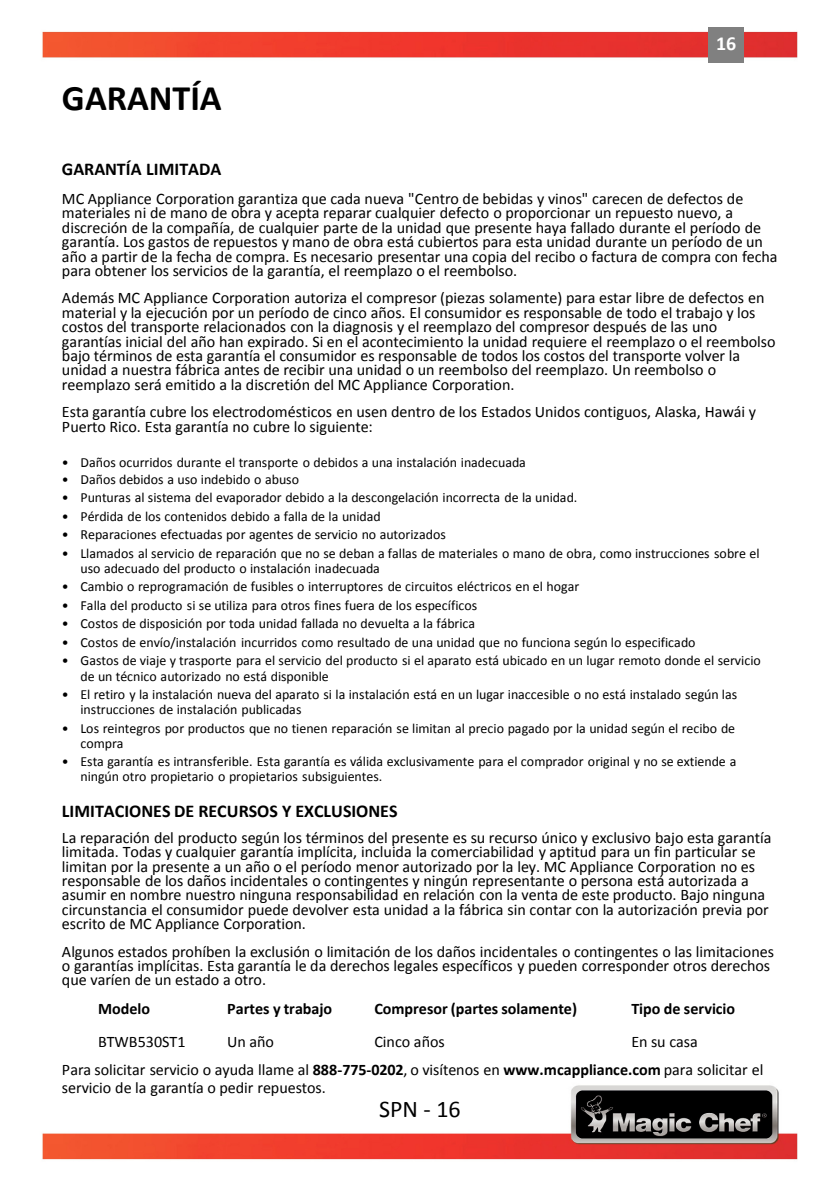
<style>
.page{position:relative;width:840px;height:1191px;background:#fff}
.page>*{position:absolute;margin:0;border:0;box-sizing:border-box;transform-origin:0 0}
.t1{font:700 36px "Calibri";color:#000}
.t2{font:24px "Calibri";color:#000}
.t3{font:700 20px "Calibri";color:#fff}
.t4{font:700 18px "Calibri";color:#000}
.t5{font:16px/14.4px "Calibri";letter-spacing:-.005em;color:#000}
.t6{font:700 16px "Calibri";color:#000}
.t7{font:14px/15.2px "Calibri";letter-spacing:-.005em;color:#000}
.s1{font-weight:700}
</style>
<div class="page">
<img style="left:42px;top:27px;width:756px;height:1133px">
<div style="left:708px;top:27px;width:35px;height:36px;background:#808080"></div>
<h1 class="t1" style="left:62px;top:76px;width:161px">GARANTÍA</h1>
<p class="t3" style="left:715px;top:31px;width:22px">16</p>
<p class="t4" style="left:62px;top:158px;width:161px">GARANTÍA LIMITADA</p>
<p class="t5" style="left:62px;top:191px;width:716px">MC Appliance Corporation garantiza que cada nueva "Centro de bebidas y vinos" carecen de defectos de materiales ni de mano de obra y acepta reparar cualquier defecto o proporcionar un repuesto nuevo, a discreción de la compañía, de cualquier parte de la unidad que presente haya fallado durante el período de garantía. Los gastos de repuestos y mano de obra está cubiertos para esta unidad durante un período de un año a partir de la fecha de compra. Es necesario presentar una copia del recibo o factura de compra con fecha para obtener los servicios de la garantía, el reemplazo o el reembolso.</p>
<p class="t5" style="left:62px;top:290px;width:714px">Además MC Appliance Corporation autoriza el compresor (piezas solamente) para estar libre de defectos en material y la ejecución por un período de cinco años. El consumidor es responsable de todo el trabajo y los costos del transporte relacionados con la diagnosis y el reemplazo del compresor después de las uno garantías inicial del año han expirado. Si en el acontecimiento la unidad requiere el reemplazo o el reembolso bajo términos de esta garantía el consumidor es responsable de todos los costos del transporte volver la unidad a nuestra fábrica antes de recibir una unidad o un reembolso del reemplazo. Un reembolso o reemplazo será emitido a la discretión del MC Appliance Corporation.</p>
<p class="t5" style="left:62px;top:404px;width:695px">Esta garantía cubre los electrodomésticos en usen dentro de los Estados Unidos contiguos, Alaska, Hawái y<br>Puerto Rico. Esta garantía no cubre lo siguiente:</p>
<p class="t7" style="left:62px;top:454px;width:465px">• Daños ocurridos durante el transporte o debidos a una instalación inadecuada</p>
<p class="t7" style="left:62px;top:471px;width:238px">• Daños debidos a uso indebido o abuso</p>
<p class="t7" style="left:62px;top:489px;width:516px">• Punturas al sistema del evaporador debido a la descongelación incorrecta de la unidad.</p>
<p class="t7" style="left:62px;top:508px;width:320px">• Pérdida de los contenidos debido a falla de la unidad</p>
<p class="t7" style="left:62px;top:526px;width:385px">• Reparaciones efectuadas por agentes de servicio no autorizados</p>
<p class="t7" style="left:80px;top:545px;width:680px;text-indent:-18px">• Llamados al servicio de reparación que no se deban a fallas de materiales o mano de obra, como instrucciones sobre el uso adecuado del producto o instalación inadecuada</p>
<p class="t7" style="left:62px;top:578px;width:518px">• Cambio o reprogramación de fusibles o interruptores de circuitos eléctricos en el hogar</p>
<p class="t7" style="left:62px;top:597px;width:416px">• Falla del producto si se utiliza para otros fines fuera de los específicos</p>
<p class="t7" style="left:62px;top:615px;width:414px">• Costos de disposición por toda unidad fallada no devuelta a la fábrica</p>
<p class="t7" style="left:62px;top:634px;width:634px">• Costos de envío/instalación incurridos como resultado de una unidad que no funciona según lo especificado</p>
<p class="t7" style="left:80px;top:652px;width:681px;text-indent:-18px">• Gastos de viaje y trasporte para el servicio del producto si el aparato está ubicado en un lugar remoto donde el servicio de un técnico autorizado no está disponible</p>
<p class="t7" style="left:80px;top:686px;width:658px;text-indent:-18px">• El retiro y la instalación nueva del aparato si la instalación está en un lugar inaccesible o no está instalado según las instrucciones de instalación publicadas</p>
<p class="t7" style="left:80px;top:720px;width:656px;text-indent:-18px">• Los reintegros por productos que no tienen reparación se limitan al precio pagado por la unidad según el recibo de compra</p>
<p class="t7" style="left:80px;top:753px;width:657px;text-indent:-18px">• Esta garantía es intransferible. Esta garantía es válida exclusivamente para el comprador original y no se extiende a ningún otro propietario o propietarios subsiguientes.</p>
<p class="t4" style="left:62px;top:800px;width:337px">LIMITACIONES DE RECURSOS Y EXCLUSIONES</p>
<p class="t5" style="left:62px;top:829px;width:710px">La reparación del producto según los términos del presente es su recurso único y exclusivo bajo esta garantía limitada. Todas y cualquier garantía implícita, incluida la comerciabilidad y aptitud para un fin particular se limitan por la presente a un año o el período menor autorizado por la ley. MC Appliance Corporation no es responsable de los daños incidentales o contingentes y ningún representante o persona está autorizada a asumir en nombre nuestro ninguna responsabilidad en relación con la venta de este producto. Bajo ninguna circunstancia el consumidor puede devolver esta unidad a la fábrica sin contar con la autorización previa por escrito de MC Appliance Corporation.</p>
<p class="t5" style="left:62px;top:943px;width:713px">Algunos estados prohíben la exclusión o limitación de los daños incidentales o contingentes o las limitaciones o garantías implícitas. Esta garantía le da derechos legales específicos y pueden corresponder otros derechos que varíen de un estado a otro.</p>
<p class="t6" style="left:98px;top:998px;width:54px">Modelo</p>
<p class="t6" style="left:227px;top:998px;width:106px">Partes y trabajo</p>
<p class="t6" style="left:374px;top:998px;width:204px">Compresor (partes solamente)</p>
<p class="t6" style="left:631px;top:998px;width:105px">Tipo de servicio</p>
<p class="t5" style="left:98px;top:1034px;width:89px">BTWB530ST1</p>
<p class="t5" style="left:227px;top:1034px;width:48px">Un año</p>
<p class="t5" style="left:374px;top:1034px;width:72px">Cinco años</p>
<p class="t5" style="left:631px;top:1034px;width:68px">En su casa</p>
<p class="t5" style="left:62px;top:1059px;width:702px;line-height:18.2px">Para solicitar servicio o ayuda llame al <span class="s1">888-775-0202</span>, o visítenos en <span class="s1">www.mcappliance.com</span> para solicitar el servicio de la garantía o pedir repuestos.</p>
<h2 class="t2" style="left:379px;top:1094px;width:83px">SPN - 16</h2>
</div>
